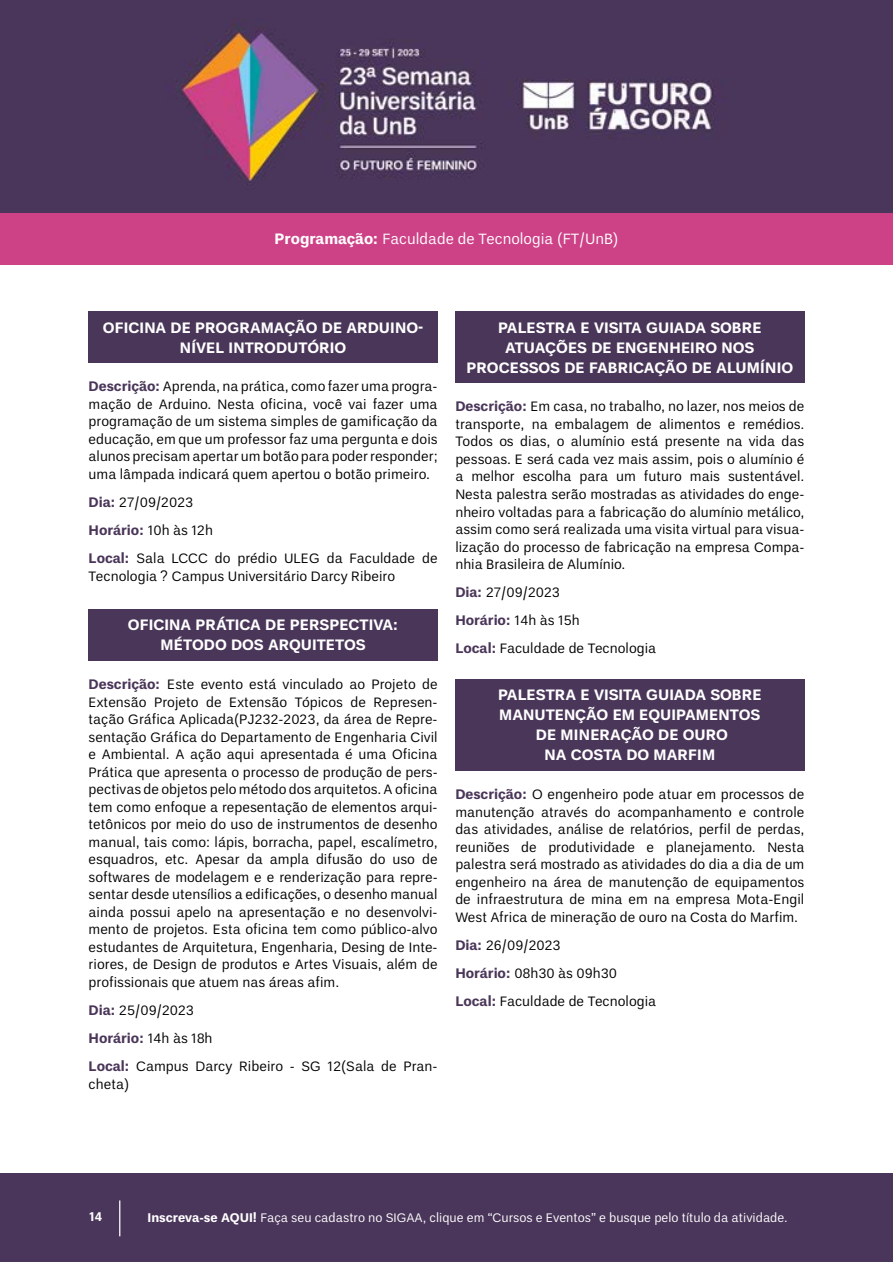
<style>
.page{position:relative;width:893px;height:1262px;background:#fff}
.page>*{position:absolute;margin:0;border:0;box-sizing:border-box;transform-origin:0 0}
.t1{font:700 15px/20px "Un B Pro";color:#fff;text-align:center}
.t2{font:15px "Un B Pro";color:#fff}
.t3{font:13.75px/17.5px "Un B Pro";color:#000;text-align:justify}
.t4{font:12.5px "Un B Pro";color:#fff}
.t5{font:700 12.5px "Un B Pro";color:#fff}
.s1{font-weight:700}
.s2{font-weight:700;color:#4a3659}
</style>
<div class="page">
<div style="left:0;top:213px;width:893px;height:51px;background:#cd4287"></div>
<div style="left:0;top:1172px;width:893px;height:89px;background:#4b365b"></div>
<hr style="left:119px;top:1200px;width:1px;height:36px;background:#fff">
<img style="left:0;top:0;width:879px;height:213px">
<div style="left:879px;top:0;width:14px;height:213px;background:#4a365b"></div>
<div style="left:89px;top:311px;width:349px;height:52px;background:#4a3659"></div>
<div style="left:89px;top:609px;width:349px;height:52px;background:#4a3659"></div>
<div style="left:455px;top:311px;width:349px;height:72px;background:#4a3659"></div>
<div style="left:455px;top:679px;width:349px;height:92px;background:#4a3659"></div>
<p class="t2" style="left:275px;top:230px;width:345px"><span class="s1">Programação:</span> Faculdade de Tecnologia (FT/UnB)</p>
<p class="t1" style="left:103px;top:317px;width:322px">OFICINA DE PROGRAMAÇÃO DE ARDUINO-<br>NÍVEL INTRODUTÓRIO</p>
<p class="t3" style="left:89px;top:378px;width:351px"><span class="s2">Descrição:</span> Aprenda, na prática, como fazer uma progra&shy;mação de Arduino. Nesta oficina, você vai fazer uma programação de um sistema simples de gamificação da educação, em que um professor faz uma pergunta e dois alunos precisam apertar um botão para poder responder; uma lâmpada indicará quem apertou o botão primeiro.</p>
<p class="t3" style="left:89px;top:488px;width:351px;line-height:28.1px;text-align:left"><span class="s2">Dia:</span> 27/09/2023<br><span class="s2">Horário:</span> 10h às 12h<br><span class="s2">Local:</span> Sala LCCC do prédio ULEG da Faculdade de</p>
<p class="t3" style="left:89px;top:567px;width:308px">Tecnologia ? Campus Universitário Darcy Ribeiro</p>
<p class="t1" style="left:128px;top:615px;width:272px">OFICINA PRÁTICA DE PERSPECTIVA:<br>MÉTODO DOS ARQUITETOS</p>
<p class="t3" style="left:89px;top:675px;width:351px"><span class="s2">Descrição:</span> Este evento está vinculado ao Projeto de Extensão Projeto de Extensão Tópicos de Represen&shy;tação Gráfica Aplicada(PJ232-2023, da área de Repre&shy;sentação Gráfica do Departamento de Engenharia Civil e Ambiental. A ação aqui apresentada é uma Oficina Prática que apresenta o processo de produção de pers&shy;pectivas de objetos pelo método dos arquitetos. A oficina tem como enfoque a repesentação de elementos arqui&shy;tetônicos por meio do uso de instrumentos de desenho manual, tais como: lápis, borracha, papel, escalímetro, esquadros, etc. Apesar da ampla difusão do uso de softwares de modelagem e e renderização para repre&shy;sentar desde utensílios a edificações, o desenho manual ainda possui apelo na apresentação e no desenvolvi&shy;mento de projetos. Esta oficina tem como público-alvo estudantes de Arquitetura, Engenharia, Desing de Inte&shy;riores, de Design de produtos e Artes Visuais, além de profissionais que atuem nas áreas afim.</p>
<p class="t3" style="left:89px;top:996px;width:350px;line-height:28.1px;text-align:left"><span class="s2">Dia:</span> 25/09/2023<br><span class="s2">Horário:</span> 14h às 18h<br><span class="s2">Local:</span> Campus Darcy Ribeiro - SG 12(Sala de Pran-</p>
<p class="t3" style="left:89px;top:1075px;width:42px">cheta)</p>
<p class="t1" style="left:467px;top:317px;width:328px">PALESTRA E VISITA GUIADA SOBRE<br>ATUAÇÕES DE ENGENHEIRO NOS<br>PROCESSOS DE FABRICAÇÃO DE ALUMÍNIO</p>
<p class="t3" style="left:455px;top:398px;width:351px"><span class="s2">Descrição:</span> Em casa, no trabalho, no lazer, nos meios de transporte, na embalagem de alimentos e remédios.<br>Todos os dias, o alumínio está presente na vida das pessoas. E será cada vez mais assim, pois o alumínio é a melhor escolha para um futuro mais sustentável.<br>Nesta palestra serão mostradas as atividades do enge&shy;nheiro voltadas para a fabricação do alumínio metálico, assim como será realizada uma visita virtual para visua&shy;lização do processo de fabricação na empresa Compa&shy;nhia Brasileira de Alumínio.</p>
<p class="t3" style="left:455px;top:578px;width:202px;line-height:28.1px;text-align:left"><span class="s2">Dia:</span> 27/09/2023<br><span class="s2">Horário:</span> 14h às 15h<br><span class="s2">Local:</span> Faculdade de Tecnologia</p>
<p class="t1" style="left:498px;top:685px;width:265px">PALESTRA E VISITA GUIADA SOBRE<br>MANUTENÇÃO EM EQUIPAMENTOS<br>DE MINERAÇÃO DE OURO<br>NA COSTA DO MARFIM</p>
<p class="t3" style="left:455px;top:785px;width:351px"><span class="s2">Descrição:</span> O engenheiro pode atuar em processos de manutenção através do acompanhamento e controle das atividades, análise de relatórios, perfil de perdas, reuniões de produtividade e planejamento. Nesta palestra será mostrado as atividades do dia a dia de um engenheiro na área de manutenção de equipamentos de infraestrutura de mina em na empresa Mota-Engil West Africa de mineração de ouro na Costa do Marfim.</p>
<p class="t3" style="left:455px;top:931px;width:202px;line-height:28.1px;text-align:left"><span class="s2">Dia:</span> 26/09/2023<br><span class="s2">Horário:</span> 08h30 às 09h30<br><span class="s2">Local:</span> Faculdade de Tecnologia</p>
<p class="t5" style="left:89px;top:1209px;width:15px">14</p>
<p class="t4" style="left:148px;top:1210px;width:642px"><span class="s1">Inscreva-se AQUI!</span> Faça seu cadastro no SIGAA, clique em “Cursos e Eventos” e busque pelo título da atividade.</p>
</div>
